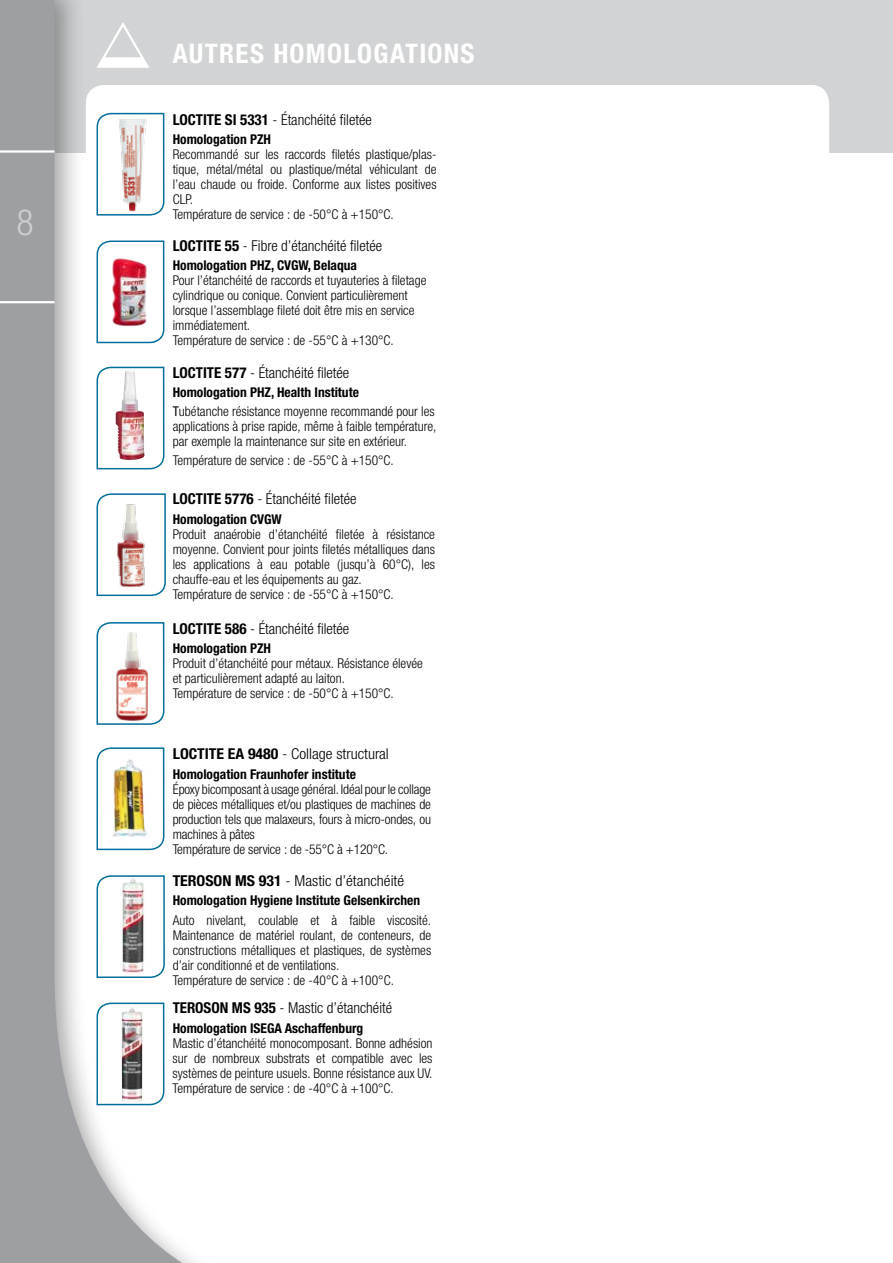
<style>
.page{position:relative;width:893px;height:1263px;background:#fff}
.page>*{position:absolute;margin:0;border:0;box-sizing:border-box;transform-origin:0 0}
.t1{font:300 condensed 36px "Helvetica Neue LTW1 G";color:#cdcfd0}
.t2{font:700 condensed 27px "Helvetica Neue LTW1 G";letter-spacing:.05em;color:#fff}
.t3{font:300 condensed 15px "Helvetica Neue LTW1 G";color:#000}
.t4{font:300 condensed 15px "Helvetica Neue LTW1 G";color:#000;scale:1.06 1}
.t5{font:300 condensed 13.5px/15px "Helvetica Neue LTW1 G";color:#000}
.t6{font:700 condensed 13.5px "Helvetica Neue LTW1 G";color:#000}
.s1{font-weight:700}
.s2{font-weight:400}
</style>
<div class="page">
<div style="left:0;top:0;width:893px;height:153px;background:#d1d3d4"></div>
<div style="left:86px;top:85px;width:743px;height:132px;background:#fff;border-radius:18px"></div>
<div style="left:0;top:0;width:336px;height:1263px;background:#000;opacity:.35"></div>
<svg style="left:0;top:0;width:315px;height:1263px"></svg>
<hr style="left:0;top:301px;width:55px;height:2px;background:#fff">
<hr style="left:0;top:150px;width:55px;height:3px;background:#fff">
<h1 class="t1" style="left:16px;top:201px;width:19px">8</h1>
<h2 class="t2" style="left:173px;top:38px;width:233px">AUTRES Homologations</h2>
<p class="t3" style="left:173px;top:111px;width:201px"><span class="s1">LOCTITE SI 5331</span> - Étanchéité filetée</p>
<p class="t6" style="left:173px;top:131px;width:100px">Homologation PZH</p>
<p class="t5" style="left:173px;top:147px;width:265px">Recommandé sur les raccords filetés plastique/plas&shy;tique, métal/métal ou plastique/métal véhiculant de l’eau chaude ou froide. Conforme aux listes positives CLP.<br>Température de service : de -50°C à +150°C.</p>
<p class="t3" style="left:173px;top:237px;width:211px"><span class="s1">LOCTITE 55</span> - Fibre d’étanchéité filetée</p>
<p class="t6" style="left:173px;top:257px;width:186px">Homologation PHZ, CVGW, Belaqua</p>
<p class="t5" style="left:173px;top:273px;width:255px">Pour l’étanchéité de raccords et tuyauteries à filetage cylindrique ou conique. Convient particulièrement lorsque l’assemblage fileté doit être mis en service immédiatement.<br>Température de service : de -55°C à +130°C.</p>
<p class="t3" style="left:173px;top:363px;width:178px"><span class="s1">LOCTITE 577</span> - Étanchéité filetée</p>
<p class="t5" style="left:173px;top:383px;width:264px;line-height:19.2px"><span class="s1">Homologation PHZ, Health Institute<br></span><span class="s2">T</span>ubétanche résistance moyenne recommandé pour les</p>
<p class="t5" style="left:173px;top:419px;width:265px">applications à prise rapide, même à faible température, par exemple la maintenance sur site en extérieur.</p>
<p class="t5" style="left:173px;top:453px;width:223px">Température de service : de -55°C à +150°C.</p>
<p class="t3" style="left:173px;top:490px;width:185px"><span class="s1">LOCTITE 5776</span> - Étanchéité filetée</p>
<p class="t6" style="left:173px;top:511px;width:110px">Homologation CVGW</p>
<p class="t5" style="left:173px;top:526px;width:264px">Produit anaérobie d’étanchéité filetée à résistance moyenne. Convient pour joints filetés métalliques dans les applications à eau potable (jusqu’à 60°C), les chauffe-eau et les équipements au gaz.<br>Température de service : de -55°C à +150°C.</p>
<p class="t3" style="left:173px;top:620px;width:178px"><span class="s1">LOCTITE 586</span> - Étanchéité filetée</p>
<p class="t6" style="left:173px;top:640px;width:100px">Homologation PZH</p>
<p class="t5" style="left:173px;top:656px;width:252px">Produit d’étanchéité pour métaux. Résistance élevée et particulièrement adapté au laiton.<br>Température de service : de -50°C à +150°C.</p>
<p class="t4" style="left:173px;top:745px;width:205px"><span class="s1">LOCTITE EA 9480</span> - Collage structural</p>
<p class="t6" style="left:173px;top:766px;width:185px">Homologation Fraunhofer institute</p>
<p class="t5" style="left:173px;top:781px;width:260px">Époxy bicomposant à usage général. Idéal pour le collage de pièces métalliques et/ou plastiques de machines de production tels que malaxeurs, fours à micro-ondes, ou machines à pâtes<br>Température de service : de -55°C à +120°C.</p>
<p class="t4" style="left:173px;top:872px;width:220px"><span class="s1">TEROSON MS 931</span> - Mastic d’étanchéité</p>
<p class="t6" style="left:173px;top:892px;width:249px">Homologation Hygiene Institute Gelsenkirchen</p>
<p class="t5" style="left:173px;top:912px;width:260px">Auto nivelant, coulable et à faible viscosité.<br>Maintenance de matériel roulant, de conteneurs, de constructions métalliques et plastiques, de systèmes d’air conditionné et de ventilations.<br>Température de service : de -40°C à +100°C.</p>
<p class="t3" style="left:173px;top:999px;width:221px"><span class="s1">TEROSON MS 935</span> - Mastic d’étanchéité</p>
<p class="t6" style="left:173px;top:1020px;width:192px">Homologation ISEGA Aschaffenburg</p>
<p class="t5" style="left:173px;top:1035px;width:261px;text-align:justify">Mastic d’étanchéité monocomposant. Bonne adhésion sur de nombreux substrats et compatible avec les systèmes de peinture usuels. Bonne résistance aux UV.<br>Température de service : de -40°C à +100°C.</p>
</div>
